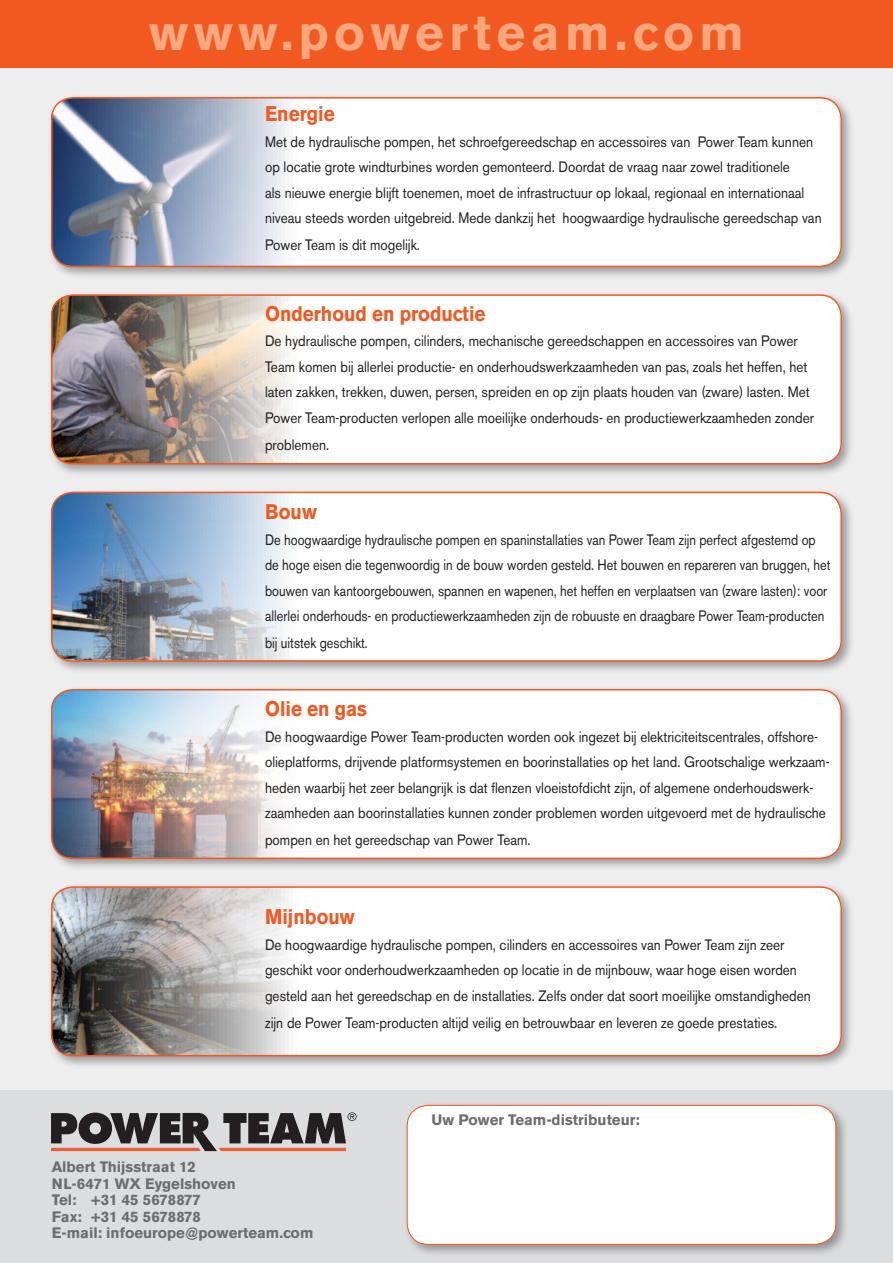
<style>
.page{position:relative;width:893px;height:1263px;background:#fff}
.page>*{position:absolute;margin:0;border:0;box-sizing:border-box;transform-origin:0 0}
.t1{font:700 49.5px "Akzidenz Grotesk BE";letter-spacing:.11em;color:#f8a87e}
.t2{font:700 21px "Akzidenz Grotesk BE";color:#f15921;scale:.9 1}
.t3{font:18px "Akzidenz Grotesk BE";color:#231f20}
.t4{font:15px/25.5px "Akzidenz Grotesk BE";color:#231f20;scale:.9 1}
.t5{font:15px/25.5px "Akzidenz Grotesk BE";color:#231f20;scale:.85 1}
.t6{font:700 15px/16.5px "Akzidenz Grotesk BE";color:#6c6d70}
</style>
<div class="page">
<div style="left:0;top:0;width:893px;height:70px;background:#f15921"></div>
<div style="left:0;top:68px;width:893px;height:1195px;background:#eeeeef"></div>
<div style="left:0;top:1091px;width:893px;height:172px;background:#dcdddf"></div>
<svg style="left:51px;top:1112px;width:306px;height:39px"></svg>
<div style="left:47px;top:94px;width:808px;height:186px;background:#231f20;opacity:.4"></div>
<div style="left:51px;top:98px;width:791px;height:168px;background:#fff;border-radius:21px"></div>
<img style="left:51px;top:98px;width:238px;height:168px">
<div style="left:51px;top:97px;width:791px;height:170px;border:2px solid #f15921;border-radius:21px"></div>
<div style="left:47px;top:291px;width:808px;height:186px;background:#231f20;opacity:.4"></div>
<div style="left:51px;top:295px;width:791px;height:168px;background:#fff;border-radius:21px"></div>
<img style="left:51px;top:295px;width:238px;height:168px">
<div style="left:51px;top:294px;width:791px;height:170px;border:2px solid #f15921;border-radius:21px"></div>
<div style="left:47px;top:488px;width:808px;height:186px;background:#231f20;opacity:.4"></div>
<div style="left:51px;top:492px;width:791px;height:169px;background:#fff;border-radius:21px"></div>
<img style="left:51px;top:492px;width:238px;height:169px">
<div style="left:51px;top:492px;width:791px;height:170px;border:2px solid #f15921;border-radius:21px"></div>
<div style="left:47px;top:685px;width:808px;height:186px;background:#231f20;opacity:.4"></div>
<div style="left:51px;top:690px;width:791px;height:168px;background:#fff;border-radius:21px"></div>
<img style="left:51px;top:690px;width:230px;height:168px">
<div style="left:51px;top:689px;width:791px;height:170px;border:2px solid #f15921;border-radius:21px"></div>
<div style="left:47px;top:882px;width:808px;height:187px;background:#231f20;opacity:.4"></div>
<div style="left:51px;top:887px;width:791px;height:168px;background:#fff;border-radius:21px"></div>
<img style="left:51px;top:887px;width:238px;height:168px">
<div style="left:51px;top:886px;width:791px;height:170px;border:2px solid #f15921;border-radius:21px"></div>
<div style="left:403px;top:1101px;width:446px;height:156px;background:#231f20;opacity:.4"></div>
<div style="left:407px;top:1105px;width:429px;height:139px;background:#fff;border-radius:21px"></div>
<div style="left:407px;top:1105px;width:429px;height:140px;border:1px solid #f15921;border-radius:21px"></div>
<h1 class="t1" style="left:149px;top:4px;width:596px">www.powerteam.com</h1>
<h2 class="t2" style="left:265px;top:102px;width:79px">Energie</h2>
<p class="t4" style="left:265px;top:129px;width:620px">Met de hydraulische pompen, het schroefgereedschap en accessoires van Power Team kunnen op locatie grote windturbines worden gemonteerd. Doordat de vraag naar zowel traditionele<br>als nieuwe energie blijft toenemen, moet de infrastructuur op lokaal, regionaal en internationaal niveau steeds worden uitgebreid. Mede dankzij het hoogwaardige hydraulische gereedschap van</p>
<p class="t4" style="left:265px;top:232px;width:174px">Power Team is dit mogelijk.</p>
<h2 class="t2" style="left:265px;top:301px;width:246px">Onderhoud en productie</h2>
<p class="t4" style="left:265px;top:328px;width:611px">De hydraulische pompen, cilinders, mechanische gereedschappen en accessoires van Power Team komen bij allerlei productie- en onderhoudswerkzaamheden van pas, zoals het heffen, het laten zakken, trekken, duwen, persen, spreiden en op zijn plaats houden van (zware) lasten. Met Power Team-producten verlopen alle moeilijke onderhouds- en productiewerkzaamheden zonder</p>
<p class="t4" style="left:265px;top:432px;width:73px">problemen.</p>
<h2 class="t2" style="left:265px;top:500px;width:59px">Bouw</h2>
<p class="t5" style="left:265px;top:527px;width:667px">De hoogwaardige hydraulische pompen en spaninstallaties van Power Team zijn perfect afgestemd op de hoge eisen die tegenwoordig in de bouw worden gesteld. Het bouwen en repareren van bruggen, het bouwen van kantoorgebouwen, spannen en wapenen, het heffen en verplaatsen van (zware lasten): voor allerlei onderhouds- en productiewerkzaamheden zijn de robuuste en draagbare Power Team-producten</p>
<p class="t5" style="left:265px;top:630px;width:122px">bij uitstek geschikt.</p>
<h2 class="t2" style="left:265px;top:697px;width:115px">Olie en gas</h2>
<p class="t4" style="left:265px;top:724px;width:629px">De hoogwaardige Power Team-producten worden ook ingezet bij elektriciteitscentrales, offshore&shy;olieplatforms, drijvende platformsystemen en boorinstallaties op het land. Grootschalige werkzaam&shy;heden waarbij het zeer belangrijk is dat flenzen vloeistofdicht zijn, of algemene onderhoudswerk&shy;zaamheden aan boorinstallaties kunnen zonder problemen worden uitgevoerd met de hydraulische</p>
<p class="t4" style="left:265px;top:827px;width:297px">pompen en het gereedschap van Power Team.</p>
<h2 class="t2" style="left:265px;top:905px;width:101px">Mijnbouw</h2>
<p class="t4" style="left:265px;top:932px;width:608px">De hoogwaardige hydraulische pompen, cilinders en accessoires van Power Team zijn zeer geschikt voor onderhoudwerkzaamheden op locatie in de mijnbouw, waar hoge eisen worden gesteld aan het gereedschap en de installaties. Zelfs onder dat soort moeilijke omstandigheden</p>
<p class="t4" style="left:265px;top:1010px;width:571px">zijn de Power Team-producten altijd veilig en betrouwbaar en leveren ze goede prestaties.</p>
<p class="t6" style="left:52px;top:1159px;width:263px">Albert Thijsstraat 12<br>NL-6471 WX Eygelshoven<br>Tel: +31 45 5678877<br>Fax: +31 45 5678878<br>E-mail: infoeurope@powerteam.com</p>
<p class="t3" style="left:51px;top:1212px;width:316px">Customer Service Centre in Eygelshoven</p>
<p class="t6" style="left:432px;top:1111px;width:210px">Uw Power Team-distributeur:</p>
</div>
